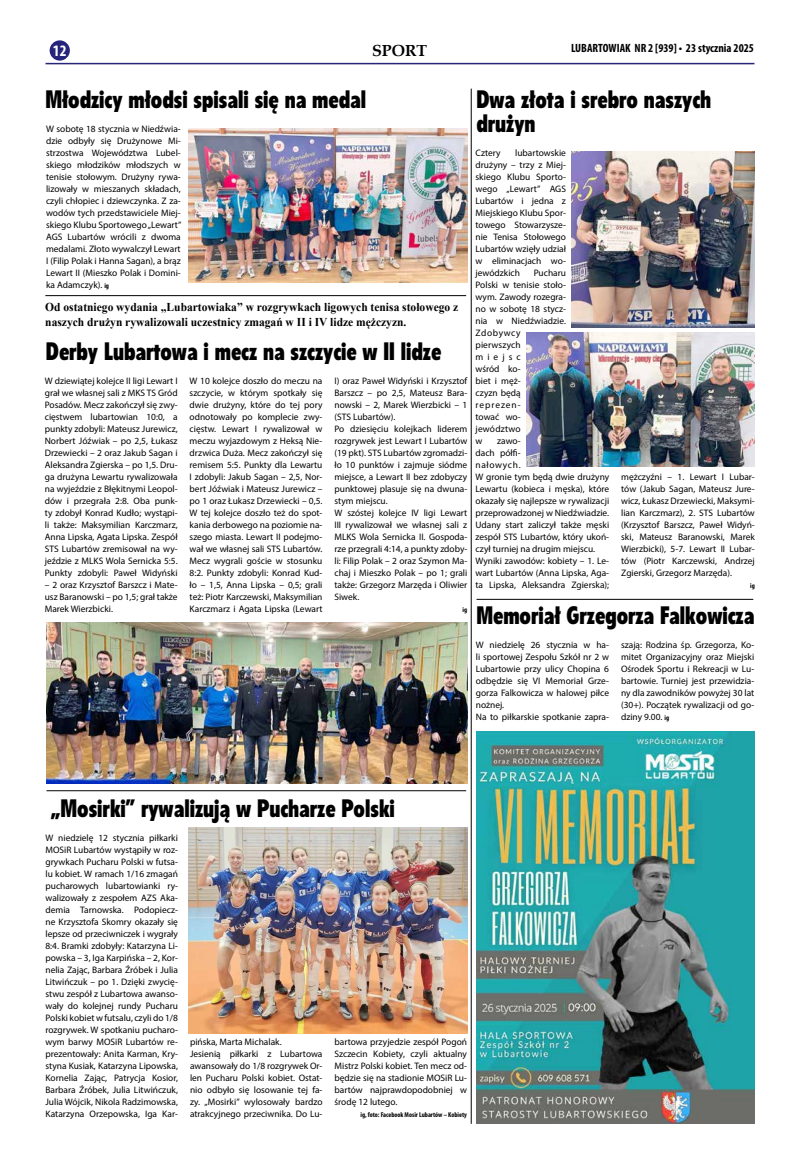
<style>
.page{position:relative;width:794px;height:1163px;background:#fff}
.page>*{position:absolute;margin:0;border:0;box-sizing:border-box;transform-origin:0 0}
.t1{font:24.3px/24px "EFN Olivea OT";color:#000;scale:.89 1}
.t2{font:700 16px "Book Antiqua";color:#000}
.t3{font:700 condensed 16px "Myriad Pro";color:#fff}
.t4{font:700 12px/14.4px "Times New Roman";color:#000;scale:.96 1}
.t5{font:700 condensed 12px "Myriad Pro";color:#000}
.t6{font:9.4px/12px "Myriad Pro";color:#000;text-align:justify}
.t7{font:700 condensed 7px "Myriad Pro";color:#000}
.s1{font-weight:700;font-stretch:condensed;font-size:7px}
</style>
<div class="page">
<div style="left:50px;top:40px;width:20px;height:21px;background:#26247b;border-radius:50%"></div>
<hr style="left:45px;top:63px;width:709px;height:1px;background:#26247b">
<hr style="left:476px;top:598px;width:277px;height:1px;background:#000">
<hr style="left:45px;top:295px;width:421px;height:1px;background:#000">
<hr style="left:46px;top:790px;width:420px;height:1px;background:#000">
<hr style="left:471px;top:89px;width:1px;height:1034px;background:#000">
<img style="left:571px;top:151px;width:183px;height:176px">
<img style="left:526px;top:332px;width:228px;height:134px">
<img style="left:188px;top:827px;width:279px;height:206px">
<img style="left:477px;top:731px;width:277px;height:392px">
<img style="left:189px;top:129px;width:278px;height:154px">
<img style="left:46px;top:622px;width:422px;height:161px">
<h2 class="t3" style="left:53px;top:40px;width:15px">12</h2>
<h2 class="t2" style="left:372px;top:39px;width:57px">SPORT</h2>
<p class="t5" style="left:571px;top:41px;width:184px">LUBARTOWIAK NR 2 [939] • 23 stycznia 2025</p>
<h1 class="t1" style="left:45px;top:87px;width:362px">Młodzicy młodsi spisali się na medal</h1>
<h1 class="t1" style="left:476px;top:87px;width:265px">Dwa złota i srebro naszych drużyn</h1>
<p class="t6" style="left:46px;top:123px;width:137px">W sobotę 18 stycznia w Niedźwia&shy;dzie odbyły się Drużynowe Mi&shy;strzostwa Województwa Lubel&shy;skiego młodzików młodszych w tenisie stołowym. Drużyny rywa&shy;lizowały w mieszanych składach, czyli chłopiec i dziewczynka. Z za&shy;wodów tych przedstawiciele Miej&shy;skiego Klubu Sportowego „Lewart” AGS Lubartów wrócili z dwoma medalami. Złoto wywalczył Lewart I (Filip Polak i Hanna Sagan), a brąz Lewart II (Mieszko Polak i Domini&shy;ka Adamczyk). <span class="s1">ig</span></p>
<p class="t6" style="left:475px;top:147px;width:92px;text-indent:40px">lubartowskie drużyny – trzy z Miej&shy;skiego Klubu Sporto&shy;wego „Lewart” AGS Lubartów i jedna z Miejskiego Klubu Spor&shy;towego Stowarzysze&shy;nie Tenisa Stołowego Lubartów wzięły udział w eliminacjach wo&shy;jewódzkich</p>
<p class="t6" style="left:475px;top:147px;width:27px">Cztery</p>
<p class="t6" style="left:475px;top:267px;width:92px;text-align:left;text-indent:58px">Pucharu<br>Polski w tenisie stoło&shy;wym. Zawody rozegra&shy;no w sobotę 18 stycz&shy;nia w Niedźwiadzie.<br>Zdobywcy pierwszych miejsc<br>wśród ko-<br>biet i męż-<br>czyzn będą reprezen-<br>tować wo&shy;jewództwo<br>w</p>
<p class="t4" style="left:45px;top:299px;width:432px">Od ostatniego wydania „Lubartowiaka” w rozgrywkach ligowych tenisa stołowego z naszych drużyn rywalizowali uczestnicy zmagań w II i IV lidze mężczyzn.</p>
<h1 class="t1" style="left:46px;top:339px;width:446px">Derby Lubartowa i mecz na szczycie w II lidze</h1>
<p class="t6" style="left:190px;top:375px;width:134px">W 10 kolejce doszło do meczu na szczycie, w którym spotkały się dwie drużyny, które do tej pory odnotowały po komplecie zwy&shy;cięstw. Lewart I rywalizował w meczu wyjazdowym z Heksą Nie&shy;drzwica Duża. Mecz zakończył się remisem 5:5. Punkty dla Lewartu I zdobyli: Jakub Sagan – 2,5, Nor&shy;bert Jóźwiak i Mateusz Jurewicz – po 1 oraz Łukasz Drzewiecki – 0,5.<br>W tej kolejce doszło też do spot&shy;kania derbowego na poziomie na&shy;szego miasta. Lewart II podejmo&shy;wał we własnej sali STS Lubartów.<br>Mecz wygrali goście w stosunku 8:2. Punkty zdobyli: Konrad Kud&shy;ło – 1,5, Anna Lipska – 0,5; grali też: Piotr Karczewski, Maksymilian Karczmarz i Agata Lipska (Lewart</p>
<p class="t6" style="left:334px;top:375px;width:134px;text-align:left">I) oraz Paweł Widyński i Krzysztof<br>Barszcz – po 2,5, Mateusz Bara&shy;nowski – 2, Marek Wierzbicki – 1 (STS Lubartów).<br>Po dziesięciu kolejkach liderem rozgrywek jest Lewart I Lubartów (19 pkt). STS Lubartów zgromadzi&shy;ło 10 punktów i zajmuje siódme miejsce, a Lewart II bez zdobyczy punktowej plasuje się na dwuna&shy;stym miejscu.<br>W szóstej kolejce IV ligi Lewart<br>III rywalizował we własnej sali z<br>MLKS Wola Sernicka II. Gospoda&shy;rze przegrali 4:14, a punkty zdoby&shy;li: Filip Polak – 2 oraz Szymon Ma&shy;chaj i Mieszko Polak – po 1; grali także: Grzegorz Marzęda i Oliwier<br>Siwek.</p>
<p class="t6" style="left:45px;top:375px;width:134px">W dziewiątej kolejce II ligi Lewart I grał we własnej sali z MKS TS Gród Posadów. Mecz zakończył się zwy&shy;cięstwem lubartowian 10:0, a punkty zdobyli: Mateusz Jurewicz, Norbert Jóźwiak – po 2,5, Łukasz Drzewiecki – 2 oraz Jakub Sagan i Aleksandra Zgierska – po 1,5. Dru&shy;ga drużyna Lewartu rywalizowała na wyjeździe z Błękitnymi Leopol&shy;dów i przegrała 2:8. Oba punk&shy;ty zdobył Konrad Kudło; wystąpi&shy;li także: Maksymilian Karczmarz, Anna Lipska, Agata Lipska. Zespół STS Lubartów zremisował na wy&shy;jeździe z MLKS Wola Sernicka 5:5.<br>Punkty zdobyli: Paweł Widyński</p>
<p class="t6" style="left:45px;top:579px;width:134px">– 2 oraz Krzysztof Barszcz i Mate&shy;usz Baranowski – po 1,5; grał także Marek Wierzbicki.</p>
<p class="t6" style="left:475px;top:435px;width:135px;text-align:left;text-indent:22px">zawo-<br>dach półfi-<br>nałowych.<br>W gronie tym będą dwie drużyny<br>Lewartu (kobieca i męska), które okazały się najlepsze w rywalizacji przeprowadzonej w Niedźwiadzie.<br>Udany start zaliczył także męski zespół STS Lubartów, który ukoń&shy;czył turniej na drugim miejscu.<br>Wyniki zawodów: kobiety – 1. Le&shy;wart Lubartów (Anna Lipska, Aga&shy;ta Lipska, Aleksandra Zgierska);</p>
<p class="t6" style="left:621px;top:471px;width:135px">mężczyźni – 1. Lewart I Lubar&shy;tów (Jakub Sagan, Mateusz Jure&shy;wicz, Łukasz Drzewiecki, Maksymi&shy;lian Karczmarz), 2. STS Lubartów (Krzysztof Barszcz, Paweł Widyń&shy;ski, Mateusz Baranowski, Marek Wierzbicki), 5-7. Lewart II Lubar&shy;tów (Piotr Karczewski, Andrzej Zgierski, Grzegorz Marzęda).</p>
<p class="t7" style="left:750px;top:581px;width:6px">ig</p>
<h1 class="t1" style="left:476px;top:603px;width:314px">Memoriał Grzegorza Falkowicza</h1>
<p class="t7" style="left:462px;top:605px;width:6px">ig</p>
<p class="t6" style="left:476px;top:639px;width:135px;text-align:left">W niedzielę 26 stycznia w ha&shy;li sportowej Zespołu Szkół nr 2 w<br>Lubartowie przy ulicy Chopina 6 odbędzie się VI Memoriał Grze&shy;gorza Falkowicza w halowej piłce nożnej.<br>Na to piłkarskie spotkanie zapra-</p>
<p class="t6" style="left:621px;top:639px;width:135px">szają: Rodzina śp. Grzegorza, Ko&shy;mitet Organizacyjny oraz Miejski Ośrodek Sportu i Rekreacji w Lu&shy;bartowie. Turniej jest przewidzia&shy;ny dla zawodników powyżej 30 lat (30+). Początek rywalizacji od go&shy;dziny 9.00. <span class="s1">ig</span></p>
<h1 class="t1" style="left:50px;top:795px;width:389px">„Mosirki” rywalizują w Pucharze Polski</h1>
<p class="t6" style="left:45px;top:831px;width:134px">W niedzielę 12 stycznia piłkarki MOSiR Lubartów wystąpiły w roz&shy;grywkach Pucharu Polski w futsa&shy;lu kobiet. W ramach 1/16 zmagań pucharowych lubartowianki ry&shy;walizowały z zespołem AZS Aka&shy;demia Tarnowska. Podopiecz&shy;ne Krzysztofa Skomry okazały się lepsze od przeciwniczek i wygrały 8:4. Bramki zdobyły: Katarzyna Li&shy;powska – 3, Iga Karpińska – 2, Kor&shy;nelia Zając, Barbara Źróbek i Julia Litwińczuk – po 1. Dzięki zwycię&shy;stwu zespół z Lubartowa awanso&shy;wały do kolejnej rundy Pucharu Polski kobiet w futsalu, czyli do 1/8 rozgrywek. W spotkaniu pucharo&shy;wym barwy MOSiR Lubartów re&shy;prezentowały: Anita Karman, Kry&shy;styna Kusiak, Katarzyna Lipowska, Kornelia Zając, Patrycja Kosior, Barbara Źróbek, Julia Litwińczuk, Julia Wójcik, Nikola Radzimowska, Katarzyna Orzepowska, Iga Kar-</p>
<p class="t6" style="left:190px;top:1035px;width:134px;text-align:left">pińska, Marta Michalak.<br>Jesienią piłkarki z Lubartowa awansowały do 1/8 rozgrywek Or&shy;len Pucharu Polski kobiet. Ostat&shy;nio odbyło się losowanie tej fa&shy;zy. „Mosirki” wylosowały bardzo atrakcyjnego przeciwnika. Do Lu-</p>
<p class="t6" style="left:334px;top:1035px;width:134px">bartowa przyjedzie zespół Pogoń Szczecin Kobiety, czyli aktualny Mistrz Polski kobiet. Ten mecz od&shy;będzie się na stadionie MOSiR Lu&shy;bartów najprawdopodobniej w środę 12 lutego.</p>
<p class="t7" style="left:360px;top:1109px;width:108px">ig, foto: Facebook Mosir Lubartów – Kobiety</p>
</div>
